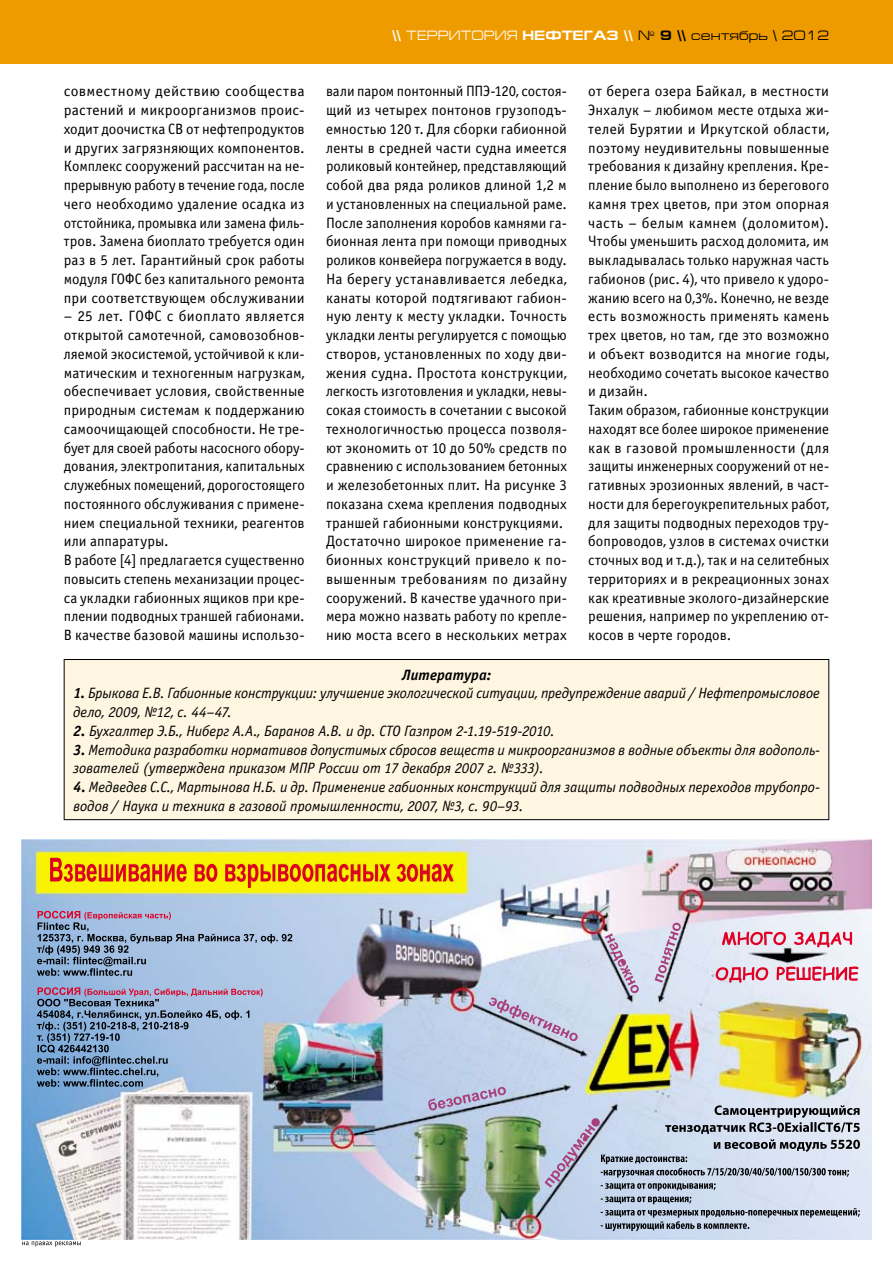
<style>
.page{position:relative;width:893px;height:1263px;background:#fff}
.page>*{position:absolute;margin:0;border:0;box-sizing:border-box;transform-origin:0 0}
.t1{font:15px/18.8px "Officina Sans C";letter-spacing:.005em;color:#000}
.t2{font:italic 15px/18.8px "Officina Sans C";letter-spacing:-.005em;color:#000}
.t3{font:15px/18.8px "Officina Sans C";letter-spacing:.005em;color:#000;text-align:justify;scale:1.04 1}
.t4{font:italic 700 15px "Officina Sans C";letter-spacing:.005em;color:#000}
.t5{font:13.5px "Europe Ext";color:#000}
.s1{font-weight:700;color:#fff}
.s2{color:#fff}
.s3{font-weight:700}
</style>
<div class="page">
<div style="left:0;top:0;width:893px;height:64px;background:#ee9b00"></div>
<div style="left:64px;top:659px;width:765px;height:161px;background:#fff6e1"></div>
<div style="left:64px;top:659px;width:765px;height:161px;border:1px solid #000"></div>
<img style="left:22px;top:839px;width:849px;height:400px">
<img style="left:51px;top:857px;width:403px;height:1px">
<svg style="left:50px;top:858px;width:404px;height:30px;background:#eda60a"></svg>
<svg style="left:37px;top:911px;width:255px;height:65px;background:#97aac8"></svg>
<svg style="left:37px;top:987px;width:226px;height:100px;background:#899fc0"></svg>
<svg style="left:722px;top:932px;width:130px;height:15px;background:#e597a9"></svg>
<svg style="left:716px;top:966px;width:142px;height:17px;background:#e397aa"></svg>
<svg style="left:605px;top:933px;width:34px;height:60px;background:#c4bcd2"></svg>
<svg style="left:489px;top:997px;width:89px;height:44px;background:#bcbcd5"></svg>
<svg style="left:428px;top:1087px;width:78px;height:23px;background:#afa8c7"></svg>
<svg style="left:655px;top:922px;width:26px;height:61px;background:#c5b9cd"></svg>
<svg style="left:544px;top:1105px;width:316px;height:126px;background:#b4becf"></svg>
<svg style="left:22px;top:1241px;width:59px;height:6px"></svg>
<p class="t5" style="left:392px;top:28px;width:439px"><span class="s1">\\</span> <span class="s2">ТЕРРИТОРИЯ</span> <span class="s1">НЕФТЕГАЗ \\</span> № <span class="s3">9 \\</span> сентябрь \ 2012</p>
<p class="t3" style="left:64px;top:82px;width:233px">совместному действию сообщества растений и микроорганизмов проис&shy;ходит доочистка СВ от нефтепродуктов и других загрязняющих компонентов.<br>Комплекс сооружений рассчитан на не&shy;прерывную работу в течение года, после чего необходимо удаление осадка из отстойника, промывка или замена филь&shy;тров. Замена биоплато требуется один раз в 5 лет. Гарантийный срок работы модуля ГОФС без капитального ремонта при соответствующем обслуживании</p>
<p class="t1" style="left:64px;top:307px;width:242px">– 25 лет. ГОФС с биоплато является открытой самотечной, самовозобнов&shy;ляемой экосистемой, устойчивой к кли&shy;матическим и техногенным нагрузкам, обеспечивает условия, свойственные природным системам к поддержанию самоочищающей способности. Не тре&shy;бует для своей работы насосного обору&shy;дования, электропитания, капитальных служебных помещений, дорогостоящего постоянного обслуживания с примене&shy;нием специальной техники, реагентов или аппаратуры.<br>В работе [4] предлагается существенно повысить степень механизации процес&shy;са укладки габионных ящиков при кре&shy;плении подводных траншей габионами.<br>В качестве базовой машины использо-</p>
<p class="t1" style="left:326px;top:82px;width:242px">вали паром понтонный ППЭ-120, состоя&shy;щий из четырех понтонов грузоподъ&shy;емностью 120 т. Для сборки габионной ленты в средней части судна имеется роликовый контейнер, представляющий собой два ряда роликов длиной 1,2 м и установленных на специальной раме.<br>После заполнения коробов камнями га&shy;бионная лента при помощи приводных роликов конвейера погружается в воду.<br>На берегу устанавливается лебедка, канаты которой подтягивают габион&shy;ную ленту к месту укладки. Точность укладки ленты регулируется с помощью створов, установленных по ходу дви&shy;жения судна. Простота конструкции, легкость изготовления и укладки, невы&shy;сокая стоимость в сочетании с высокой технологичностью процесса позволя&shy;ют экономить от 10 до 50% средств по сравнению с использованием бетонных и железобетонных плит. На рисунке 3 показана схема крепления подводных траншей габионными конструкциями.<br>Достаточно широкое применение га&shy;бионных конструкций привело к по&shy;вышенным требованиям по дизайну сооружений. В качестве удачного при&shy;мера можно назвать работу по крепле&shy;нию моста всего в нескольких метрах</p>
<p class="t1" style="left:588px;top:82px;width:243px">от берега озера Байкал, в местности Энхалук – любимом месте отдыха жи&shy;телей Бурятии и Иркутской области, поэтому неудивительны повышенные требования к дизайну крепления. Кре&shy;пление было выполнено из берегового камня трех цветов, при этом опорная часть – белым камнем (доломитом).<br>Чтобы уменьшить расход доломита, им выкладывалась только наружная часть габионов (рис. 4), что привело к удоро&shy;жанию всего на 0,3%. Конечно, не везде есть возможность применять камень трех цветов, но там, где это возможно и объект возводится на многие годы, необходимо сочетать высокое качество и дизайн.<br>Таким образом, габионные конструкции находят все более широкое применение как в газовой промышленности (для защиты инженерных сооружений от не&shy;гативных эрозионных явлений, в част&shy;ности для берегоукрепительных работ, для защиты подводных переходов тру&shy;бопроводов, узлов в системах очистки сточных вод и т.д.), так и на селитебных территориях и в рекреационных зонах как креативные эколого-дизайнерские решения, например по укреплению от&shy;косов в черте городов.</p>
<p class="t4" style="left:402px;top:666px;width:91px">Литература:</p>
<p class="t2" style="left:73px;top:684px;width:748px"><span class="s3">1.</span> Брыкова Е.В. Габионные конструкции: улучшение экологической ситуации, предупреждение аварий / Нефтепромысловое дело, 2009, №12, с. 44–47.</p>
<p class="t2" style="left:73px;top:722px;width:483px"><span class="s3">2.</span> Бухгалтер Э.Б., Ниберг А.А., Баранов А.В. и др. СТО Газпром 2-1.19-519-2010.</p>
<p class="t2" style="left:73px;top:740px;width:748px"><span class="s3">3.</span> Методика разработки нормативов допустимых сбросов веществ и микроорганизмов в водные объекты для водополь&shy;зователей (утверждена приказом МПР России от 17 декабря 2007 г. №333).</p>
<p class="t2" style="left:73px;top:778px;width:748px"><span class="s3">4.</span> Медведев С.С., Мартынова Н.Б. и др. Применение габионных конструкций для защиты подводных переходов трубопро&shy;водов / Наука и техника в газовой промышленности, 2007, №3, с. 90–93.</p>
</div>
